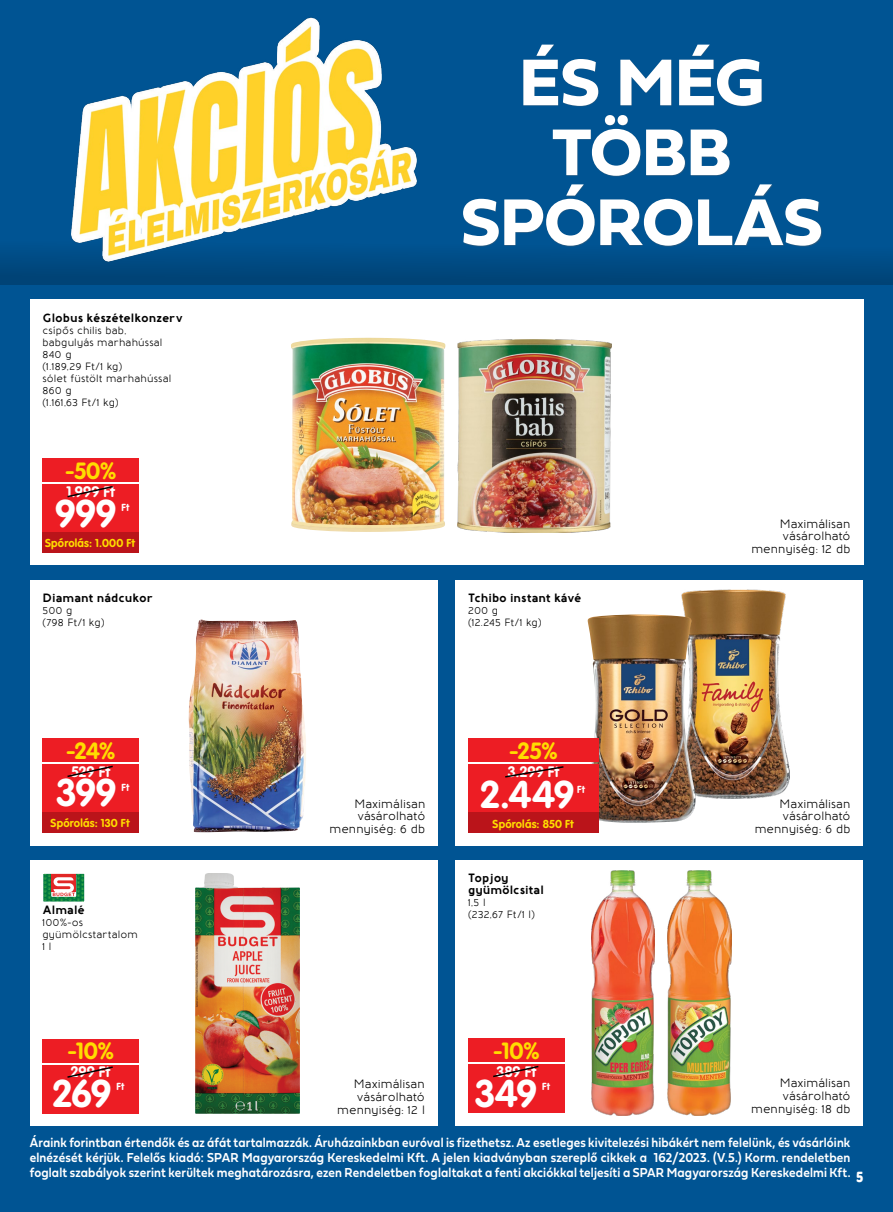
<style>
.page{position:relative;width:893px;height:1212px;background:#005493}
.page>*{position:absolute;margin:0;border:0;box-sizing:border-box;transform-origin:0 0}
.t1{font:68.7px/69.9px "Fieldwork Geo Bold";color:#fff;text-align:center}
.t2{font:700 38.1px "VAG Rounded Next";letter-spacing:-.005em;color:#fff}
.t3{font:700 23.1px "VAG Rounded Next";color:#fd0}
.t4{font:700 15px "VAG Rounded Next";letter-spacing:.01em;color:#fff}
.t5{font:13.5px/15px "Fieldwork Geo Demibold";letter-spacing:.01em;color:#fff;scale:.89 1}
.t6{font:500 12px/12.8px "Baufra";letter-spacing:.01em;color:#000;text-align:right}
.t7{font:700 12px/12px "Baufra";color:#000}
.t8{font:700 11.4px "VAG Rounded Next";letter-spacing:.015em;color:#fd0}
.t9{font:500 10.5px/12px "Baufra";letter-spacing:.015em;color:#000}
.t10{font:700 10.2px "VAG Rounded Next";letter-spacing:.02em;color:#fff}
.s1{font-family:"Baloo";font-size:17.1px}
</style>
<div class="page">
<div style="left:0;top:239px;width:893px;height:45px;background:linear-gradient(to bottom,#005696,#004274)"></div>
<div style="left:30px;top:860px;width:407px;height:265px;background:#fff"></div>
<div style="left:455px;top:860px;width:408px;height:265px;background:#fff"></div>
<div style="left:30px;top:580px;width:407px;height:266px;background:#fff"></div>
<div style="left:455px;top:580px;width:408px;height:266px;background:#fff"></div>
<div style="left:30px;top:299px;width:833px;height:266px;background:#fff"></div>
<div style="left:464px;top:45px;width:358px;height:201px;background:#636466;opacity:.4"></div>
<img style="left:53px;top:17px;width:380px;height:257px">
<img style="left:457px;top:339px;width:155px;height:193px">
<img style="left:291px;top:338px;width:154px;height:194px">
<img style="left:188px;top:619px;width:118px;height:213px">
<div style="left:182px;top:863px;width:131px;height:253px;background:#000;opacity:.25"></div>
<img style="left:591px;top:870px;width:64px;height:246px">
<img style="left:668px;top:870px;width:64px;height:246px">
<img style="left:681px;top:590px;width:108px;height:209px">
<img style="left:585px;top:614px;width:111px;height:209px">
<div style="left:43px;top:458px;width:96px;height:24px;background:#ed1d24"></div>
<div style="left:43px;top:484px;width:96px;height:49px;background:#ed1d24"></div>
<div style="left:43px;top:532px;width:96px;height:21px;background:#ba141a"></div>
<svg style="left:67px;top:486px;width:46px;height:12px"></svg>
<div style="left:43px;top:738px;width:96px;height:23px;background:#ed1d24"></div>
<div style="left:43px;top:764px;width:96px;height:49px;background:#ed1d24"></div>
<div style="left:43px;top:812px;width:96px;height:21px;background:#ba141a"></div>
<svg style="left:67px;top:765px;width:46px;height:12px"></svg>
<svg style="left:43px;top:873px;width:42px;height:29px"></svg>
<div style="left:43px;top:1039px;width:96px;height:23px;background:#ed1d24"></div>
<div style="left:43px;top:1064px;width:96px;height:49px;background:#ed1d24"></div>
<svg style="left:67px;top:1066px;width:46px;height:12px"></svg>
<div style="left:468px;top:1038px;width:97px;height:23px;background:#ed1d24"></div>
<div style="left:468px;top:1064px;width:97px;height:49px;background:#ed1d24"></div>
<svg style="left:493px;top:1065px;width:46px;height:13px"></svg>
<div style="left:468px;top:764px;width:131px;height:52px;background:#ed1d24"></div>
<div style="left:468px;top:812px;width:131px;height:21px;background:#ba141a"></div>
<div style="left:468px;top:739px;width:131px;height:23px;background:#ed1d24"></div>
<svg style="left:505px;top:766px;width:59px;height:12px"></svg>
<p class="t7" style="left:43px;top:311px;width:142px">Globus készételkonzerv</p>
<p class="t9" style="left:43px;top:324px;width:130px">csípős chilis bab, babgulyás marhahússal<br>840 g<br>(1.189,29 Ft/1 kg)<br>sólet füstölt marhahússal<br>860 g<br>(1.161,63 Ft/1 kg)</p>
<h3 class="t3" style="left:65px;top:456px;width:53px">-50%</h3>
<h2 class="t2" style="left:55px;top:488px;width:63px">999</h2>
<p class="t10" style="left:121px;top:501px;width:9px">Ft</p>
<p class="t8" style="left:45px;top:536px;width:92px">Spórolás: 1.000 Ft</p>
<p class="t4" style="left:66px;top:482px;width:50px">1.999 Ft</p>
<p class="t7" style="left:43px;top:591px;width:112px">Diamant nádcukor</p>
<p class="t9" style="left:43px;top:604px;width:64px">500 g<br>(798 Ft/1 kg)</p>
<h3 class="t3" style="left:66px;top:735px;width:50px">-24%</h3>
<h2 class="t2" style="left:56px;top:768px;width:61px">399</h2>
<p class="t10" style="left:121px;top:780px;width:9px">Ft</p>
<p class="t8" style="left:51px;top:815px;width:81px">Spórolás: 130 Ft</p>
<p class="t4" style="left:71px;top:762px;width:41px">529 Ft</p>
<p class="t7" style="left:42px;top:903px;width:44px">Almalé</p>
<p class="t9" style="left:42px;top:916px;width:97px">100%-os gyümölcstartalom<br>1 l</p>
<h3 class="t3" style="left:67px;top:1036px;width:48px">-10%</h3>
<h2 class="t2" style="left:53px;top:1069px;width:60px">269</h2>
<p class="t10" style="left:116px;top:1080px;width:9px">Ft</p>
<p class="t4" style="left:71px;top:1062px;width:41px">299 Ft</p>
<h1 class="t1" style="left:461px;top:45px;width:363px">ÉS MÉG<br>TÖBB<br>SPÓROLÁS</h1>
<p class="t7" style="left:468px;top:591px;width:115px">Tchibo instant kávé</p>
<p class="t9" style="left:468px;top:604px;width:75px">200 g<br>(12.245 Ft/1 kg)</p>
<h3 class="t3" style="left:509px;top:736px;width:50px">-25%</h3>
<p class="t4" style="left:508px;top:762px;width:53px">3.299 Ft</p>
<p class="t6" style="left:751px;top:517px;width:101px">Maximálisan vásárolható mennyiség: 12 db</p>
<h2 class="t2" style="left:480px;top:770px;width:95px">2.449</h2>
<p class="t10" style="left:577px;top:782px;width:9px">Ft</p>
<p class="t8" style="left:493px;top:816px;width:83px">Spórolás: 850 Ft</p>
<p class="t6" style="left:329px;top:796px;width:97px">Maximálisan vásárolható mennyiség: 6 db</p>
<p class="t6" style="left:755px;top:797px;width:97px">Maximálisan vásárolható mennyiség: 6 db</p>
<p class="t7" style="left:468px;top:871px;width:77px">Topjoy gyümölcsital</p>
<p class="t9" style="left:468px;top:896px;width:68px">1,5 l<br>(232,67 Ft/1 l)</p>
<h3 class="t3" style="left:493px;top:1035px;width:48px">-10%</h3>
<h2 class="t2" style="left:475px;top:1068px;width:64px">349</h2>
<p class="t10" style="left:542px;top:1079px;width:9px">Ft</p>
<p class="t4" style="left:496px;top:1062px;width:41px">389 Ft</p>
<p class="t6" style="left:337px;top:1077px;width:89px">Maximálisan vásárolható mennyiség: 12 l</p>
<p class="t6" style="left:751px;top:1076px;width:101px">Maximálisan vásárolható mennyiség: 18 db</p>
<p class="t5" style="left:30px;top:1135px;width:938px">Áraink forintban értendők és az áfát tartalmazzák. Áruházainkban euróval is fizethetsz. Az esetleges kivitelezési hibákért nem felelünk, és vásárlóink elnézését kérjük. Felelős kiadó: SPAR Magyarország Kereskedelmi Kft. A jelen kiadványban szereplő cikkek a 162/2023. (V.5.) Korm. rendeletben foglalt szabályok szerint kerültek meghatározásra, ezen Rendeletben foglaltakat a fenti akciókkal teljesíti a SPAR Magyarország Kereskedelmi Kft. <span class="s1">5</span></p>
</div>
